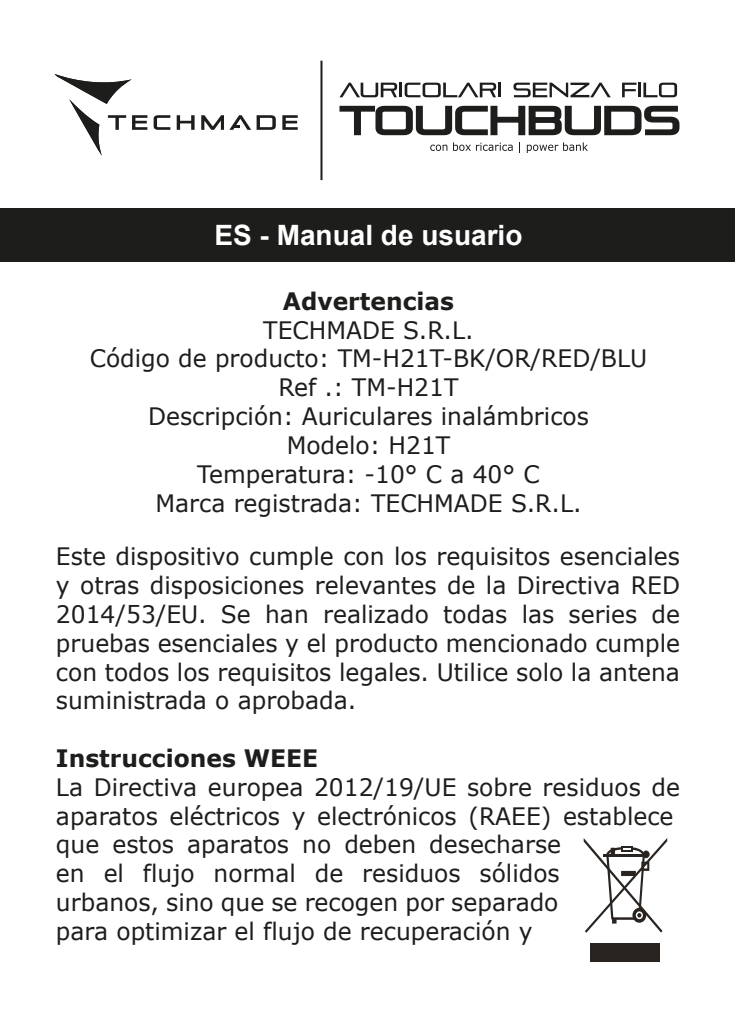
<style>
.page{position:relative;width:737px;height:1021px;background:#fff}
.page>*{position:absolute;margin:0;border:0;box-sizing:border-box;transform-origin:0 0}
.t1{font:700 28px "Arial";color:#fff}
.t2{font:24px/28.8px "Verdana";color:#1d1d1b;text-align:center}
.t3{font:700 24px "Verdana";color:#1d1d1b}
</style>
<div class="page">
<div style="left:591px;top:943px;width:69px;height:18px;background:#2a2421"></div>
<svg style="left:584px;top:838px;width:83px;height:94px"></svg>
<svg style="left:636px;top:911px;width:7px;height:8px"></svg>
<svg style="left:55px;top:74px;width:92px;height:82px"></svg>
<svg style="left:177px;top:115px;width:18px;height:15px"></svg>
<svg style="left:282px;top:115px;width:16px;height:15px"></svg>
<svg style="left:154px;top:115px;width:16px;height:15px"></svg>
<svg style="left:257px;top:115px;width:19px;height:15px"></svg>
<svg style="left:201px;top:115px;width:50px;height:15px"></svg>
<hr style="left:320px;top:61px;width:2px;height:119px;background:#1d1d1b">
<div style="left:0;top:208px;width:735px;height:53px;background:#1d1d1b"></div>
<svg style="left:339px;top:83px;width:58px;height:14px"></svg>
<hr style="left:399px;top:83px;width:3px;height:14px;background:#1d1d1b">
<svg style="left:405px;top:83px;width:91px;height:14px"></svg>
<hr style="left:498px;top:83px;width:3px;height:14px;background:#1d1d1b">
<svg style="left:514px;top:83px;width:97px;height:14px"></svg>
<svg style="left:622px;top:83px;width:15px;height:14px"></svg>
<hr style="left:638px;top:83px;width:3px;height:14px;background:#1d1d1b">
<svg style="left:643px;top:83px;width:34px;height:14px"></svg>
<svg style="left:430px;top:145px;width:17px;height:6px"></svg>
<svg style="left:453px;top:142px;width:60px;height:9px"></svg>
<svg style="left:527px;top:142px;width:61px;height:11px"></svg>
<svg style="left:339px;top:106px;width:340px;height:29px"></svg>
<p class="t1" style="left:214px;top:217px;width:310px">ES - Manual de usuario</p>
<p class="t3" style="left:283px;top:285px;width:172px">Advertencias</p>
<p class="t2" style="left:90px;top:316px;width:559px">TECHMADE S.R.L.<br>Código de producto: TM-H21T-BK/OR/RED/BLU<br>Ref .: TM-H21T<br>Descripción: Auriculares inalámbricos<br>Modelo: H21T<br>Temperatura: -10° C a 40° C<br>Marca registrada: TECHMADE S.R.L.</p>
<p class="t2" style="left:56px;top:542px;width:626px;text-align:justify">Este dispositivo cumple con los requisitos esenciales y otras disposiciones relevantes de la Directiva RED 2014/53/EU. Se han realizado todas las series de pruebas esenciales y el producto mencionado cumple con todos los requisitos legales. Utilice solo la antena suministrada o aprobada.</p>
<p class="t3" style="left:56px;top:742px;width:264px">Instrucciones WEEE</p>
<p class="t2" style="left:56px;top:773px;width:626px;text-align:left">La Directiva europea 2012/19/UE sobre residuos de aparatos eléctricos y electrónicos (RAEE) establece que estos aparatos no deben desecharse<br>en el flujo normal de residuos sólidos<br>urbanos, sino que se recogen por separado<br>para optimizar el flujo de recuperación y</p>
</div>
